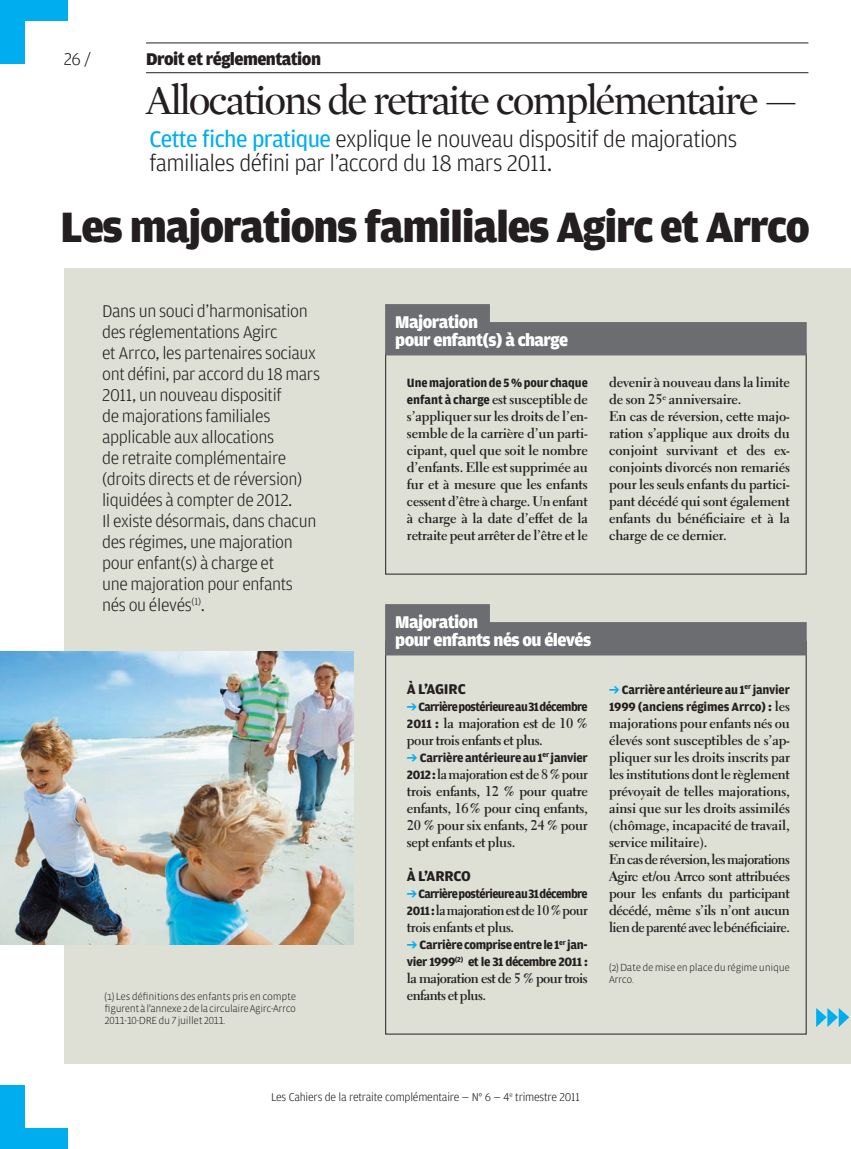
<style>
.page{position:relative;width:851px;height:1149px;background:#fff}
.page>*{position:absolute;margin:0;border:0;box-sizing:border-box;transform-origin:0 0}
.t1{font:900 45px "Amplitude";letter-spacing:-.03em;color:#231f20}
.t2{font:42px "Mercury Display";letter-spacing:-.05em;color:#231f20}
.t3{font:300 24px/24px "Amplitude";letter-spacing:-.025em;color:#231f20}
.t4{font:300 18px/21px "Amplitude";letter-spacing:-.02em;color:#231f20}
.t5{font:900 18px/18px "Amplitude";letter-spacing:-.03em;color:#fff}
.t6{font:900 18px "Amplitude";letter-spacing:-.03em;color:#231f20}
.t7{font:700 15px "Amplitude";letter-spacing:-.01em;color:#231f20}
.t8{font:700 13.95px/17px "Electra LT Std";letter-spacing:-.01em;color:#231f20;text-align:justify}
.t9{font:700 13.95px/17px "Electra LT Std";letter-spacing:-.03em;color:#231f20}
.t10{font:700 13.95px/17px "Electra LT Std";letter-spacing:-.04em;color:#231f20;scale:.96 1}
.t11{font:700 13.95px/17px "Electra LT Std";letter-spacing:-.04em;color:#231f20}
.t12{font:700 12.75px/17px "Amplitude";letter-spacing:-.03em;color:#231f20}
.t13{font:700 12.75px "Amplitude";letter-spacing:-.05em;color:#231f20;scale:.96 1}
.t14{font:700 12.75px "Amplitude";letter-spacing:-.01em;color:#231f20;scale:.96 1}
.t15{font:300 12px "Amplitude";letter-spacing:-.02em;color:#231f20}
.t16{font:300 10.5px/12px "Vista Sans";letter-spacing:-.03em;color:#231f20}
.s1{font-weight:400;color:#00aeef}
.s2{font-family:"Vista Sans Alt"}
.s3{font-family:"Amplitude";font-size:12.75px}
.s4{color:#00aeef}
.s5{font-family:"Electra LT Std";font-size:13.95px}
</style>
<div class="page">
<hr style="left:146px;top:43px;width:662px;height:1px;background:#231f20">
<hr style="left:146px;top:72px;width:662px;height:1px;background:#231f20">
<div style="left:0;top:0;width:25px;height:64px;background:#00aeef"></div>
<div style="left:4px;top:0;width:63px;height:21px;background:#00aeef"></div>
<div style="left:4px;top:1127px;width:63px;height:21px;background:#00aeef"></div>
<div style="left:0;top:1084px;width:25px;height:64px;background:#00aeef"></div>
<div style="left:64px;top:268px;width:786px;height:795px;background:#dee0d5"></div>
<svg style="left:816px;top:1008px;width:33px;height:18px"></svg>
<svg style="left:385px;top:604px;width:421px;height:51px"></svg>
<svg style="left:385px;top:304px;width:421px;height:51px"></svg>
<img style="left:0;top:651px;width:353px;height:293px">
<p class="t4" style="left:64px;top:50px;width:29px">26 /</p>
<p class="t6" style="left:146px;top:52px;width:176px">Droit et réglementation</p>
<p class="t2" style="left:146px;top:83px;width:653px">Allocations de retraite complémentaire —</p>
<p class="t3" style="left:149px;top:128px;width:589px"><span class="s1">Cette fiche pratique</span> explique le nouveau dispositif de majorations familiales défini par l’accord du 18 mars 2011.</p>
<p class="t1" style="left:61px;top:209px;width:750px">Les majorations familiales Agirc et Arrco</p>
<p class="t4" style="left:102px;top:301px;width:219px">Dans un souci d’harmonisation des réglementations Agirc<br>et Arrco, les partenaires sociaux ont défini, par accord du 18 mars<br>2011, un nouveau dispositif<br>de majorations familiales applicable aux allocations<br>de retraite complémentaire (droits directs et de réversion) liquidées à compter de 2012.<br>Il existe désormais, dans chacun des régimes, une majoration pour enfant(s) à charge et<br>une majoration pour enfants nés ou élevés<sup>(1)</sup>.</p>
<p class="t16" style="left:105px;top:990px;width:193px;text-align:justify">(1) Les définitions des enfants pris en compte figurent à l’annexe 2 de la circulaire Agirc-Arrco <span class="s2">2011-10</span>-DRE du <span class="s2">7</span> juillet <span class="s2">2011</span>.</p>
<p class="t5" style="left:395px;top:314px;width:174px">Majoration<br>pour enfant(s) à charge</p>
<p class="t14" style="left:407px;top:378px;width:190px">Une majoration de 5 % pour chaque</p>
<p class="t8" style="left:407px;top:392px;width:182px"><span class="s3">enfant à charge</span> est susceptible de s’appliquer sur les droits de l’en&shy;semble de la carrière d’un parti&shy;cipant, quel que soit le nombre d’enfants. Elle est supprimée au fur et à mesure que les enfants cessent d’être à charge. Un enfant à charge à la date d’effet de la retraite peut arrêter de l’être et le</p>
<p class="t8" style="left:609px;top:375px;width:182px;text-align:left">devenir à nouveau dans la limite de son 25<sup>e</sup> anniversaire.<br>En cas de réversion, cette majo&shy;ration s’applique aux droits du conjoint survivant et des ex&shy;conjoints divorcés non remariés pour les seuls enfants du partici&shy;pant décédé qui sont également enfants du bénéficiaire et à la charge de ce dernier.</p>
<p class="t5" style="left:395px;top:614px;width:197px">Majoration<br>pour enfants nés ou élevés</p>
<p class="t7" style="left:407px;top:682px;width:60px">À L’AGIRC</p>
<p class="t13" style="left:407px;top:701px;width:190px"><span class="s4">➔</span>Carrière postérieure au 31 décembre</p>
<p class="t9" style="left:407px;top:715px;width:182px"><span class="s3">2011 :</span> la majoration est de 10 % pour trois enfants et plus.</p>
<p class="t12" style="left:407px;top:749px;width:182px"><span class="s4">➔</span> Carrière antérieure au 1<sup>er</sup> janvier</p>
<p class="t8" style="left:407px;top:766px;width:182px"><span class="s3">2012 :</span>la majoration est de 8 % pour trois enfants, 12 % pour quatre enfants, 16 % pour cinq enfants, 20 % pour six enfants, 24 % pour sept enfants et plus.</p>
<p class="t7" style="left:407px;top:869px;width:65px">À L’ARRCO</p>
<p class="t13" style="left:407px;top:888px;width:190px"><span class="s4">➔</span>Carrière postérieure au 31 décembre</p>
<p class="t10" style="left:407px;top:902px;width:190px"><span class="s3">2011 :</span> la majoration est de 10 % pour trois enfants et plus.</p>
<p class="t12" style="left:407px;top:936px;width:182px"><span class="s4">➔</span> Carrière comprise entre le 1<sup>er</sup> jan&shy;vier 1999<sup>(2)</sup> et le 31 décembre 2011 :</p>
<p class="t11" style="left:407px;top:970px;width:182px">la majoration est de 5 % pour trois enfants et plus.</p>
<p class="t12" style="left:609px;top:681px;width:182px"><span class="s4">➔</span> Carrière antérieure au 1<sup>er</sup> janvier<br>1999 (anciens régimes Arrco) : <span class="s5">les</span></p>
<p class="t8" style="left:609px;top:715px;width:182px;text-align:left">majorations pour enfants nés ou élevés sont susceptibles de s’ap&shy;pliquer sur les droits inscrits par les institutions dont le règlement prévoyait de telles majorations, ainsi que sur les droits assimilés (chômage, incapacité de travail, service militaire).<br>En cas de réversion, les majorations Agirc et/ou Arrco sont attribuées pour les enfants du participant décédé, même s’ils n’ont aucun lien de parenté avec lebénéficiaire.</p>
<p class="t16" style="left:609px;top:961px;width:182px;line-height:12.5px">(2) Date de mise en place du régime unique<br>Arrco.</p>
<p class="t15" style="left:271px;top:1092px;width:310px">Les Cahiers de la retraite complémentaire — N° 6 — 4<sup>e</sup> trimestre 2011</p>
</div>
